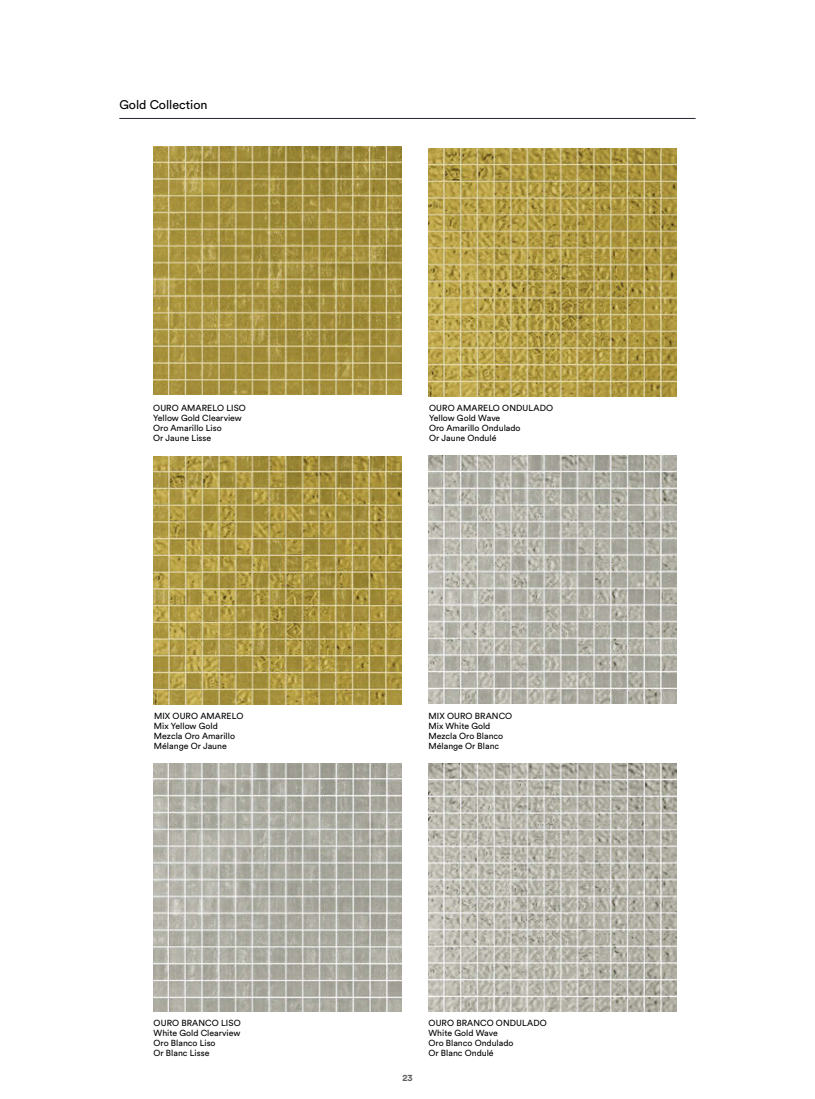
<style>
.page{position:relative;width:815px;height:1099px;background:#fff}
.page>*{position:absolute;margin:0;border:0;box-sizing:border-box;transform-origin:0 0}
.t1{font:12.5px "Circular Std";color:#000}
.t2{font:700 9.38px "Circular Std";color:#5d5e60}
.t3{font:8.75px/10px "Circular Std";color:#000}
</style>
<div class="page">
<img style="left:153px;top:147px;width:248px;height:248px">
<img style="left:429px;top:148px;width:248px;height:248px">
<img style="left:154px;top:456px;width:248px;height:248px">
<img style="left:154px;top:763px;width:248px;height:248px">
<img style="left:429px;top:763px;width:248px;height:248px">
<img style="left:429px;top:455px;width:248px;height:248px">
<hr style="left:120px;top:118px;width:575px;height:1px;background:#24242e">
<h1 class="t1" style="left:119px;top:97px;width:90px">Gold Collection</h1>
<p class="t3" style="left:153px;top:403px;width:94px">OURO AMARELO LISO<br>Yellow Gold Clearview<br>Oro Amarillo Liso<br>Or Jaune Lisse</p>
<p class="t3" style="left:429px;top:403px;width:125px">OURO AMARELO ONDULADO<br>Yellow Gold Wave<br>Oro Amarillo Ondulado<br>Or Jaune Ondulé</p>
<p class="t3" style="left:154px;top:711px;width:91px">MIX OURO AMARELO<br>Mix Yellow Gold<br>Mezcla Oro Amarillo<br>Mélange Or Jaune</p>
<p class="t3" style="left:429px;top:711px;width:85px">MIX OURO BRANCO<br>Mix White Gold<br>Mezcla Oro Blanco<br>Mélange Or Blanc</p>
<p class="t3" style="left:154px;top:1017px;width:89px">OURO BRANCO LISO<br>White Gold Clearview<br>Oro Blanco Liso<br>Or Blanc Lisse</p>
<p class="t3" style="left:429px;top:1017px;width:120px">OURO BRANCO ONDULADO<br>White Gold Wave<br>Oro Blanco Ondulado<br>Or Blanc Ondulé</p>
<p class="t2" style="left:402px;top:1071px;width:12px">23</p>
</div>
